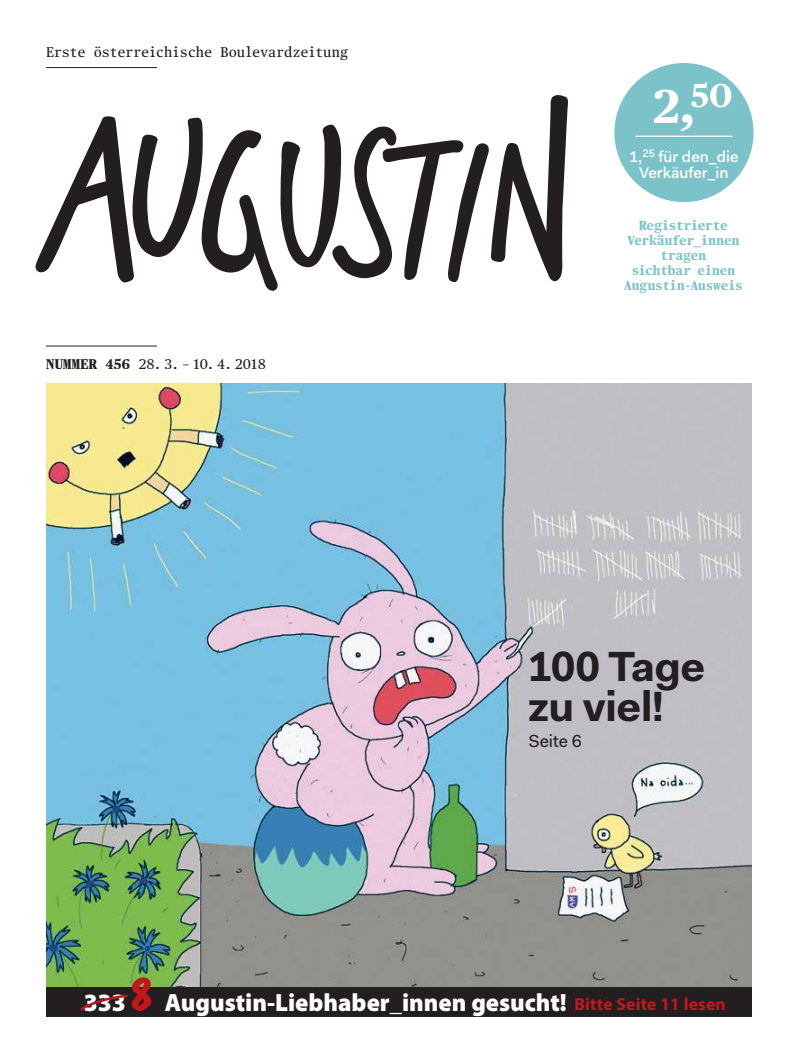
<style>
.page{position:relative;width:798px;height:1063px;background:#fff}
.page>*{position:absolute;margin:0;border:0;box-sizing:border-box;transform-origin:0 0}
.t1{font:700 47.5px "Publico Text";color:#fff}
.t2{font:700 42.25px/40.1px "Fakt Pro";letter-spacing:-.015em;color:#231f20}
.t3{font:100 40px "Marker Felt";color:#c4161c;scale:1.2 1}
.t4{font:900 25px "Myriad Pro";color:#fff}
.t5{font:700 17.5px "Myriad Pro";letter-spacing:.01em;color:#c4161c}
.t6{font:17.5px "Fakt Pro";color:#231f20}
.t7{font:500 15.62px/16.4px "Fakt Pro";color:#fff;text-align:center}
.t8{font:14.12px "Publico Text Mono";letter-spacing:-.02em;color:#231f20}
.t9{font:700 13.12px/15px "Publico Text Mono";letter-spacing:-.01em;color:#7cc3c9;text-align:center}
.s1{font-weight:700}
</style>
<div class="page">
<div style="left:614px;top:63px;width:139px;height:139px;background:#7cc3c9;border-radius:50%"></div>
<hr style="left:635px;top:136px;width:97px;height:1px;background:#fff">
<hr style="left:46px;top:346px;width:111px;height:1px;background:#231f20">
<hr style="left:46px;top:67px;width:111px;height:1px;background:#231f20">
<svg style="left:35px;top:95px;width:533px;height:196px"></svg>
<img style="left:46px;top:383px;width:705px;height:604px">
<div style="left:46px;top:987px;width:705px;height:30px;background:#231f20"></div>
<svg style="left:80px;top:994px;width:48px;height:17px"></svg>
<p class="t8" style="left:46px;top:42px;width:303px">Erste österreichische Boulevardzeitung</p>
<p class="t8" style="left:46px;top:353px;width:221px"><span class="s1">NUMMER 456</span> 28. 3. – 10. 4. 2018</p>
<h1 class="t1" style="left:653px;top:69px;width:81px">2,<sup>50</sup></h1>
<p class="t7" style="left:629px;top:148px;width:111px">1,<sup>25</sup> für den_die<br>Verkäufer_in</p>
<p class="t9" style="left:624px;top:217px;width:120px">Registrierte<br>Verkäufer_innen tragen<br>sichtbar einen<br>Augustin-Ausweis</p>
<h2 class="t2" style="left:528px;top:646px;width:178px">100 Tage zu viel!</h2>
<h3 class="t6" style="left:528px;top:729px;width:55px">Seite 6</h3>
<h3 class="t3" style="left:128px;top:963px;width:24px">8</h3>
<h3 class="t4" style="left:84px;top:985px;width:44px">333</h3>
<h3 class="t4" style="left:165px;top:985px;width:403px">Augustin-Liebhaber_innen gesucht!</h3>
<h3 class="t5" style="left:574px;top:993px;width:153px">Bitte Seite 11 lesen</h3>
</div>
